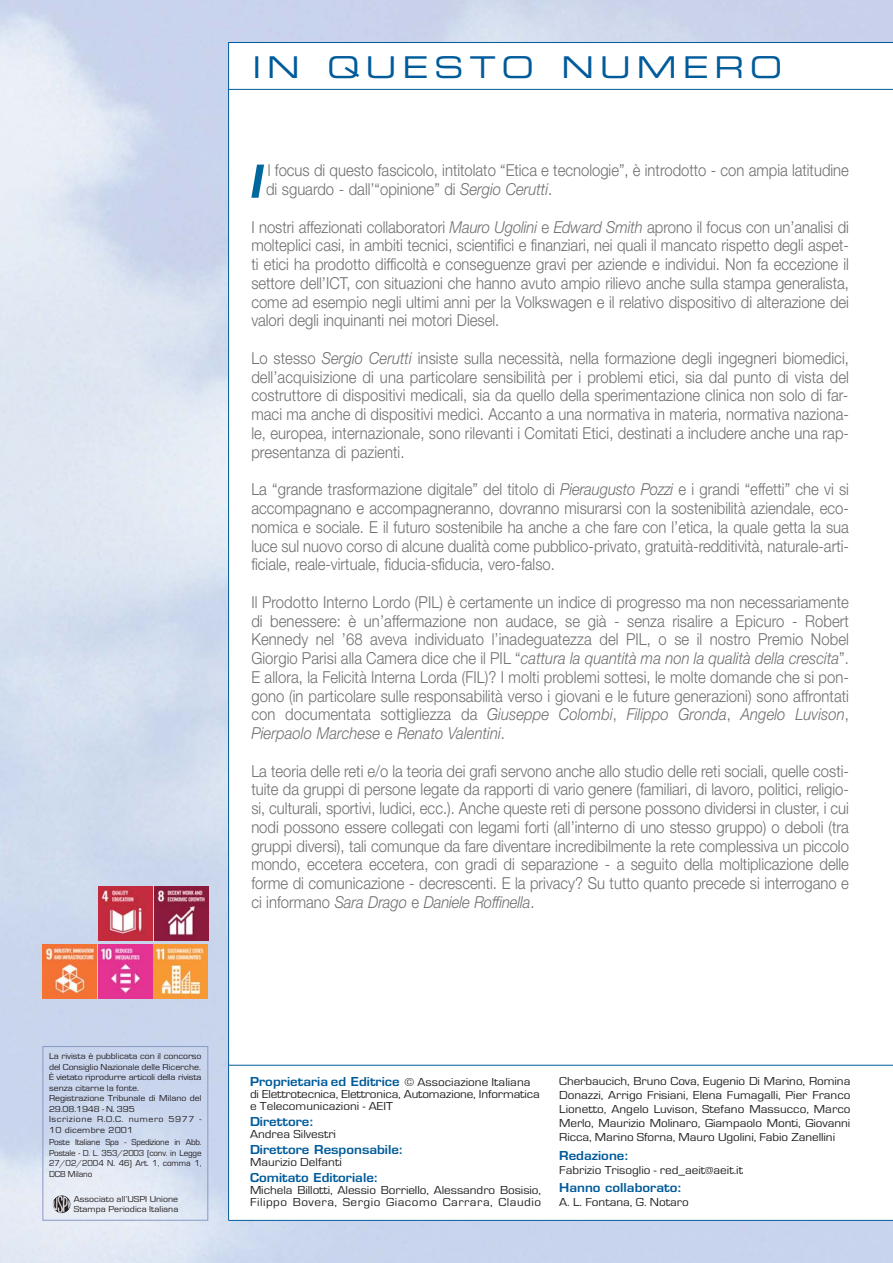
<style>
.page{position:relative;width:893px;height:1263px;background:#fff}
.page>*{position:absolute;margin:0;border:0;box-sizing:border-box;transform-origin:0 0}
.t1{font:30px "Eurostile Extended Two";letter-spacing:.195em;color:#005b9b}
.t2{font:300 16.5px/18.8px "Helvetica Neue";color:#6d6e70;text-align:justify;scale:.9 1}
.t3{font:12px/14.1px "Eurostile";letter-spacing:-.005em;color:#231f20;scale:1.1 1}
.t4{font:600 12px "Eurostile";color:#005b9b;scale:1.1 1}
.t5{font:9px/10.5px "Eurostile";letter-spacing:-.005em;color:#231f20;scale:1.1 1}
.t6{font:9px/10.5px "Eurostile";letter-spacing:-.005em;color:#231f20;text-align:justify}
.s1{font-style:italic}
.s2{font-weight:600;color:#005b9b}
</style>
<div class="page">
<img style="left:0;top:0;width:893px;height:1263px">
<div style="left:229px;top:43px;width:664px;height:1178px;background:#fff"></div>
<hr style="left:228px;top:42px;width:665px;height:1px;background:#005b9b">
<hr style="left:229px;top:1220px;width:664px;height:1px;background:#005b9b">
<hr style="left:229px;top:89px;width:664px;height:1px;background:#005b9b">
<hr style="left:228px;top:43px;width:1px;height:1177px;background:#005b9b">
<div style="left:43px;top:1046px;width:165px;height:174px;border:1px solid #8899c3"></div>
<img style="left:57px;top:1195px;width:14px;height:18px">
<hr style="left:229px;top:1065px;width:664px;height:1px;background:#005b9b">
<img style="left:98px;top:886px;width:54px;height:54px">
<img style="left:154px;top:886px;width:54px;height:54px">
<img style="left:154px;top:945px;width:54px;height:53px">
<img style="left:42px;top:945px;width:54px;height:53px">
<img style="left:98px;top:945px;width:54px;height:53px">
<svg style="left:251px;top:165px;width:13px;height:33px"></svg>
<h1 class="t1" style="left:252px;top:56px;width:531px">IN QUESTO NUMERO</h1>
<p class="t2" style="left:266px;top:163px;width:649px">l focus di questo fascicolo, intitolato “Etica e tecnologie”, è introdotto - con ampia latitudine di sguardo - dall’“opinione” di <span class="s1">Sergio Cerutti</span>.</p>
<p class="t2" style="left:251px;top:219px;width:666px">I nostri affezionati collaboratori <span class="s1">Mauro Ugolini</span> e <span class="s1">Edward Smith</span> aprono il focus con un’analisi di molteplici casi, in ambiti tecnici, scientifici e finanziari, nei quali il mancato rispetto degli aspet&shy;ti etici ha prodotto difficoltà e conseguenze gravi per aziende e individui. Non fa eccezione il settore dell’ICT, con situazioni che hanno avuto ampio rilievo anche sulla stampa generalista, come ad esempio negli ultimi anni per la Volkswagen e il relativo dispositivo di alterazione dei valori degli inquinanti nei motori Diesel.</p>
<p class="t2" style="left:251px;top:350px;width:666px">Lo stesso <span class="s1">Sergio Cerutti</span> insiste sulla necessità, nella formazione degli ingegneri biomedici, dell’acquisizione di una particolare sensibilità per i problemi etici, sia dal punto di vista del costruttore di dispositivi medicali, sia da quello della sperimentazione clinica non solo di far&shy;maci ma anche di dispositivi medici. Accanto a una normativa in materia, normativa naziona&shy;le, europea, internazionale, sono rilevanti i Comitati Etici, destinati a includere anche una rap&shy;presentanza di pazienti.</p>
<p class="t2" style="left:251px;top:481px;width:665px">La “grande trasformazione digitale” del titolo di <span class="s1">Pieraugusto Pozzi</span> e i grandi “effetti” che vi si accompagnano e accompagneranno, dovranno misurarsi con la sostenibilità aziendale, eco&shy;nomica e sociale. E il futuro sostenibile ha anche a che fare con l’etica, la quale getta la sua luce sul nuovo corso di alcune dualità come pubblico-privato, gratuità-redditività, naturale-arti&shy;ficiale, reale-virtuale, fiducia-sfiducia, vero-falso.</p>
<p class="t2" style="left:251px;top:594px;width:666px">Il Prodotto Interno Lordo (PIL) è certamente un indice di progresso ma non necessariamente di benessere: è un’affermazione non audace, se già - senza risalire a Epicuro - Robert Kennedy nel ’68 aveva individuato l’inadeguatezza del PIL, o se il nostro Premio Nobel Giorgio Parisi alla Camera dice che il PIL “<span class="s1">cattura la quantità ma non la qualità della crescita</span>”.<br>E allora, la Felicità Interna Lorda (FIL)? I molti problemi sottesi, le molte domande che si pon&shy;gono (in particolare sulle responsabilità verso i giovani e le future generazioni) sono affrontati con documentata sottigliezza da <span class="s1">Giuseppe Colombi</span>, <span class="s1">Filippo Gronda</span>, <span class="s1">Angelo Luvison</span>, <span class="s1">Pierpaolo Marchese</span> e <span class="s1">Renato Valentini</span>.</p>
<p class="t2" style="left:251px;top:763px;width:666px">La teoria delle reti e/o la teoria dei grafi servono anche allo studio delle reti sociali, quelle costi&shy;tuite da gruppi di persone legate da rapporti di vario genere (familiari, di lavoro, politici, religio&shy;si, culturali, sportivi, ludici, ecc.). Anche queste reti di persone possono dividersi in cluster, i cui nodi possono essere collegati con legami forti (all’interno di uno stesso gruppo) o deboli (tra gruppi diversi), tali comunque da fare diventare incredibilmente la rete complessiva un piccolo mondo, eccetera eccetera, con gradi di separazione - a seguito della moltiplicazione delle forme di comunicazione - decrescenti. E la privacy? Su tutto quanto precede si interrogano e ci informano <span class="s1">Sara Drago</span> e <span class="s1">Daniele Roffinella</span>.</p>
<p class="t5" style="left:49px;top:1052px;width:140px">La rivista è pubblicata con il con cor so del Consiglio Nazio na le del le Ricerche.<br>È vietato riprodurre articoli del la rivista senza citarne la fonte.<br>Registrazione Tribunale di Mila no del<br>29.08.1948 - N. 395<br>Iscri zione R.O.C. numero 5977 -<br>10 dicembre 2001</p>
<p class="t6" style="left:49px;top:1138px;width:154px">Poste Italiane Spa - Spedizione in Abb.<br>Postale - D. L. 353/2003 (con v. in Legge 27/02/2004 N. 46) Art. 1, comma 1, DCB Milano</p>
<p class="t5" style="left:74px;top:1194px;width:97px">Associato all’USPI Unione<br>Stampa Periodica Italiana</p>
<p class="t3" style="left:250px;top:1077px;width:265px;line-height:12px"><span class="s2">Proprietaria ed Editrice</span> © Associazione Italiana di Elettrotecnica, Elettronica, Automazione, Informatica e Telecomunicazioni - AEIT</p>
<p class="t4" style="left:250px;top:1117px;width:60px">Direttore:</p>
<p class="t3" style="left:250px;top:1128px;width:80px">Andrea Silvestri</p>
<p class="t4" style="left:250px;top:1145px;width:141px">Direttore Responsabile:</p>
<p class="t3" style="left:250px;top:1156px;width:85px">Maurizio Delfanti</p>
<p class="t4" style="left:250px;top:1173px;width:118px">Comitato Editoriale:</p>
<p class="t3" style="left:250px;top:1186px;width:266px;line-height:12px">Michela Billotti, Alessio Borriello, Alessandro Bosisio,<br>Filippo Bovera, Sergio Giacomo Carrara, Claudio</p>
<p class="t3" style="left:559px;top:1075px;width:266px;text-align:justify">Cherbaucich, Bruno Cova, Eugenio Di Marino, Romina Donazzi, Arrigo Frisiani, Elena Fumagalli, Pier Franco Lionetto, Angelo Luvison, Stefano Massucco, Marco Merlo, Maurizio Molinaro, Giampaolo Monti, Giovanni Ricca, Marino Sforna, Mauro Ugolini, Fabio Zanellini</p>
<p class="t4" style="left:559px;top:1151px;width:65px">Redazione:</p>
<p class="t3" style="left:559px;top:1164px;width:169px">Fabrizio Trisoglio - red_aeit@aeit.it</p>
<p class="t4" style="left:559px;top:1183px;width:113px">Hanno collaborato:</p>
<p class="t3" style="left:559px;top:1197px;width:119px">A. L. Fontana, G. Notaro</p>
</div>
